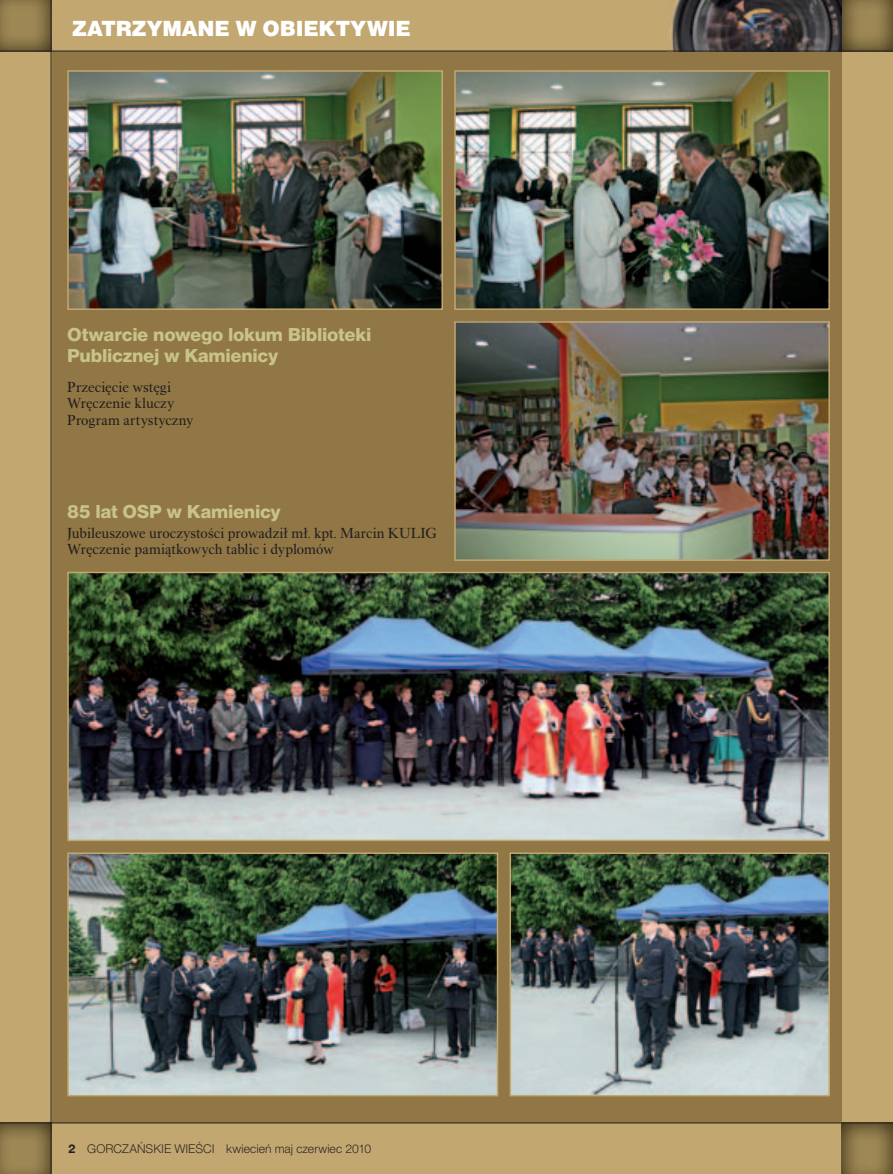
<style>
.page{position:relative;width:893px;height:1174px;background:#c2a771}
.page>*{position:absolute;margin:0;border:0;box-sizing:border-box;transform-origin:0 0}
.t1{font:21px "Switzer EFN Black";color:#fff}
.t2{font:18px/21px "Switzer EFN Heavy";letter-spacing:-.02em;color:#c8c388}
.t3{font:15px/16.2px "Alpha Book EFN";color:#231f20}
.t4{font:12px "Switzer EFN Light";color:#231f20}
.s1{font-family:"Switzer EFN";font-weight:700}
</style>
<div class="page">
<img style="left:0;top:0;width:51px;height:51px">
<img style="left:0;top:1123px;width:51px;height:51px">
<img style="left:668px;top:0;width:225px;height:51px">
<hr style="left:51px;top:0;width:1px;height:1174px;background:#231f20">
<div style="left:53px;top:51px;width:789px;height:1071px;background:#917745"></div>
<img style="left:457px;top:73px;width:370px;height:234px">
<div style="left:454px;top:70px;width:376px;height:240px;border:2px solid #c2a771"></div>
<img style="left:70px;top:73px;width:370px;height:234px">
<div style="left:67px;top:70px;width:376px;height:240px;border:2px solid #c2a771"></div>
<img style="left:457px;top:324px;width:370px;height:234px">
<div style="left:454px;top:321px;width:376px;height:240px;border:2px solid #c2a771"></div>
<img style="left:70px;top:575px;width:757px;height:263px">
<div style="left:67px;top:572px;width:763px;height:269px;border:2px solid #c2a771"></div>
<img style="left:70px;top:855px;width:425px;height:238px">
<div style="left:67px;top:852px;width:431px;height:244px;border:2px solid #c2a771"></div>
<img style="left:512px;top:855px;width:315px;height:238px">
<div style="left:509px;top:852px;width:321px;height:244px;border:2px solid #c2a771"></div>
<hr style="left:0;top:51px;width:893px;height:1px;background:#231f20">
<hr style="left:0;top:1122px;width:893px;height:1px;background:#231f20">
<h1 class="t1" style="left:72px;top:17px;width:340px">ZATRZYMANE W OBIEKTYWIE</h1>
<p class="t2" style="left:67px;top:323px;width:306px">Otwarcie nowego lokum Biblioteki<br>Publicznej w Kamienicy</p>
<p class="t3" style="left:67px;top:379px;width:128px">Przecięcie wstęgi<br>Wręczenie kluczy<br>Program artystyczny</p>
<p class="t2" style="left:67px;top:501px;width:215px">85 lat OSP w Kamienicy</p>
<p class="t3" style="left:67px;top:525px;width:371px">Jubileuszowe uroczystości prowadził mł. kpt. Marcin KULIG<br>Wręczenie pamiątkowych tablic i dyplomów</p>
<p class="t4" style="left:68px;top:1141px;width:305px"><span class="s1">2</span> Gorczańskie Wieści kwiecień maj czerwiec 2010</p>
</div>
